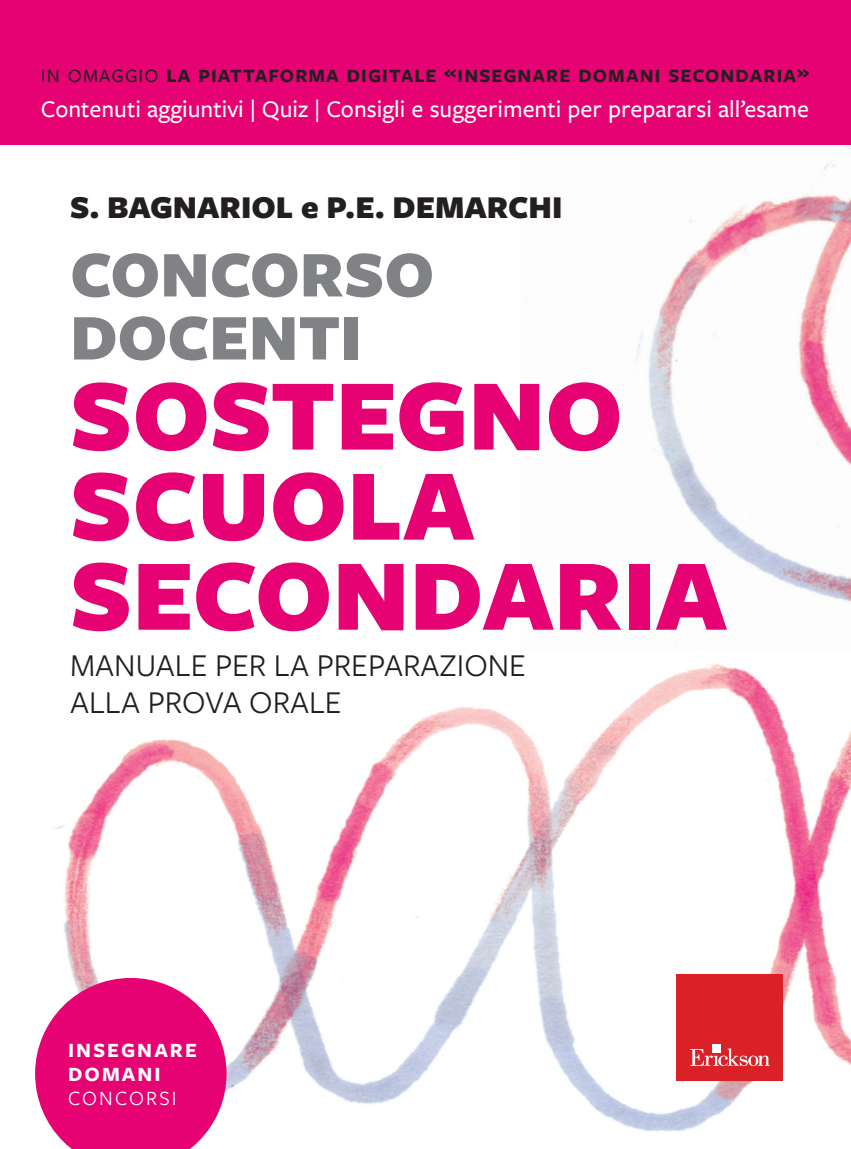
<style>
.page{position:relative;width:851px;height:1149px;background:#fff}
.page>*{position:absolute;margin:0;border:0;box-sizing:border-box;transform-origin:0 0}
.t1{font:900 105px/90px "Freight Sans Pro";color:#e60272}
.t2{font:900 67.5px/63px "Freight Sans Pro";color:#808285}
.t3{font:33px/37.5px "Freight Sans Pro";color:#231f20}
.t4{font:900 33px "Freight Sans Pro";color:#231f20}
.t5{font:500 24.75px "Freight Sans Pro";color:#fff}
.t6{font:700 21px/24px "Freight Sans Pro";letter-spacing:.1em;color:#fff}
.t7{font:21px "Freight Sans Pro";letter-spacing:.1em;color:#fff}
.t8{font:700 19.5px "Freight Sans Pro";letter-spacing:.055em;color:#231f20}
.s1{font-weight:500}
</style>
<div class="page">
<img style="left:526px;top:145px;width:324px;height:457px">
<img style="left:53px;top:663px;width:797px;height:469px">
<svg style="left:35px;top:977px;width:191px;height:171px"></svg>
<div style="left:0;top:0;width:850px;height:145px;background:#e60272"></div>
<div style="left:676px;top:974px;width:106px;height:106px;background:#da2128"></div>
<svg style="left:690px;top:1048px;width:79px;height:17px"></svg>
<div style="left:711px;top:1043px;width:9px;height:9px;background:#fff"></div>
<p class="t8" style="left:41px;top:62px;width:769px"><span class="s1">IN OMAGGIO</span> LA PIATTAFORMA DIGITALE «INSEGNARE DOMANI SECONDARIA»</p>
<p class="t5" style="left:41px;top:92px;width:769px">Contenuti aggiuntivi | Quiz | Consigli e suggerimenti per prepararsi all’esame</p>
<h3 class="t4" style="left:70px;top:184px;width:493px">S. BAGNARIOL e P.E. DEMARCHI</h3>
<h2 class="t2" style="left:70px;top:240px;width:365px">CONCORSO<br>DOCENTI</h2>
<h1 class="t1" style="left:70px;top:366px;width:658px">SOSTEGNO<br>SCUOLA<br>SECONDARIA</h1>
<h3 class="t3" style="left:70px;top:644px;width:457px">MANUALE PER LA PREPARAZIONE<br>ALLA PROVA ORALE</h3>
<p class="t6" style="left:68px;top:1037px;width:130px">INSEGNARE<br>DOMANI</p>
<p class="t7" style="left:68px;top:1083px;width:110px">CONCORSI</p>
</div>
